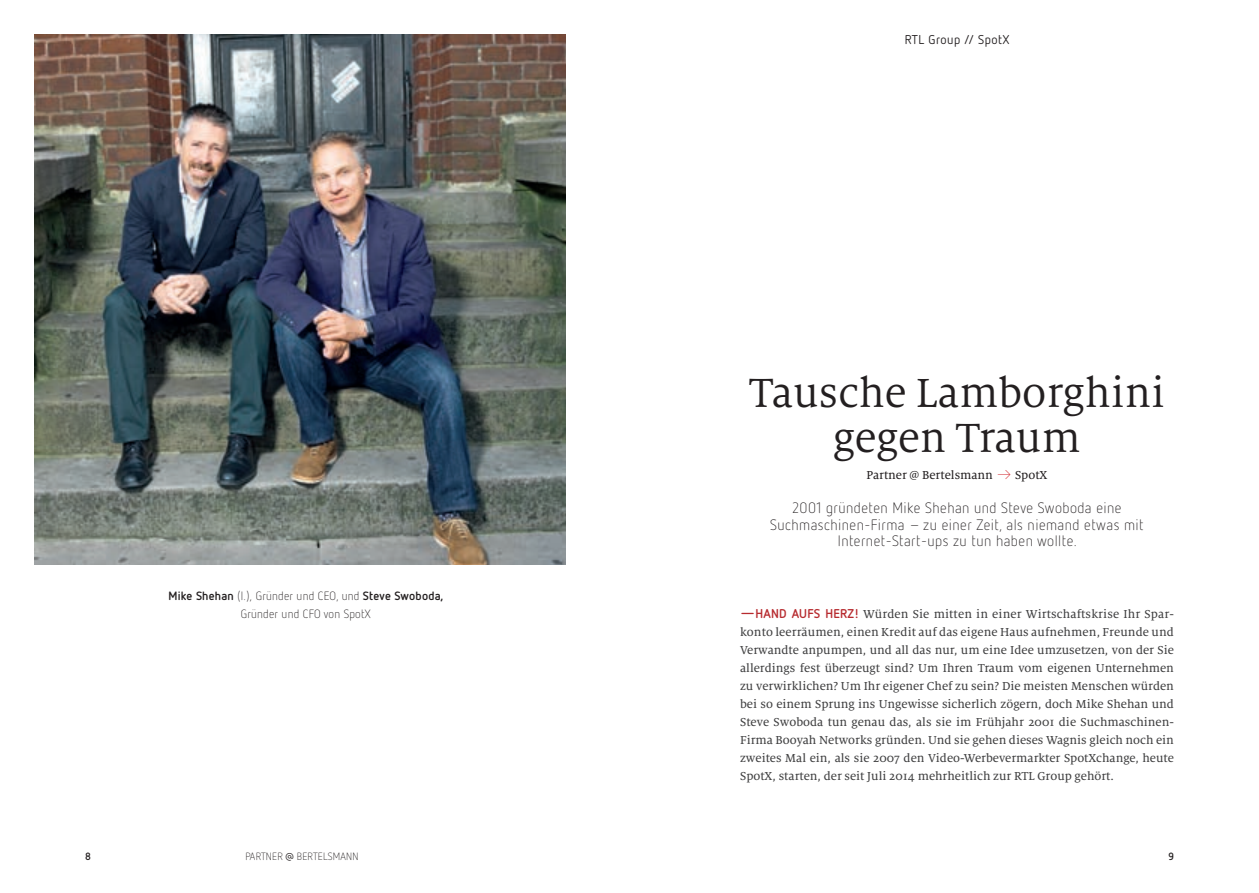
<style>
.page{position:relative;width:1259px;height:893px;background:#fff}
.page>*{position:absolute;margin:0;border:0;box-sizing:border-box;transform-origin:0 0}
.Head{font:45px/45px "Milo Serif OT";color:#231f20;text-align:center}
.Vorspann_Netto_10_11{font:300 15px/16.5px "Netto OT";letter-spacing:.03em;color:#231f20;text-align:center}
.Lauftext_Einzug{font:12.75px/18px "Milo Serif OT Text";color:#3e3e3f;text-align:justify}
.t1{font:12.75px "Milo Serif OT Text";color:#231f20}
.t2{font:12.75px "Netto OT";letter-spacing:.04em;color:#231f20}
.BU_standard{font:300 12px/18px "Netto OT";letter-spacing:.02em;color:#231f20;text-align:center}
.t3{font:300 10.5px "Netto OT";letter-spacing:.02em;color:#231f20}
.t4{font:700 10.5px "Netto OT";color:#231f20}
.s1{font-weight:700}
.s2{font-family:"Netto OT";font-weight:300;color:#d1232a}
.s3{font-family:"Netto OT";font-weight:700;color:#b72b2f}
.s4{font-family:"Antipasto";font-weight:400}
</style>
<div class="page">
<img style="left:34px;top:34px;width:532px;height:530px">
<p class="t2" style="left:904px;top:32px;width:106px">RTL Group // SpotX</p>
<p class="BU_standard" style="left:168px;top:587px;width:276px"><span class="s1">Mike Shehan</span> (l.), Gründer und CEO, und <span class="s1">Steve Swoboda,<br></span>Gründer und CFO von SpotX</p>
<p class="Head" style="left:749px;top:372px;width:418px">Tausche Lamborghini gegen Traum</p>
<p class="t1" style="left:866px;top:468px;width:182px">Partner @ Bertelsmann <span class="s2">→</span> SpotX</p>
<p class="Vorspann_Netto_10_11" style="left:770px;top:500px;width:375px">2001 gründeten Mike Shehan und Steve Swoboda eine<br>Suchmaschinen-Firma – zu einer Zeit, als niemand etwas mit<br>Internet-Start-ups zu tun haben wollte.</p>
<p class="Lauftext_Einzug" style="left:740px;top:605px;width:435px"><span class="s3">—HAND AUFS HERZ!</span> Würden Sie mitten in einer Wirtschaftskrise Ihr Spar&shy;konto leerräumen, einen Kredit auf das eigene Haus aufnehmen, Freunde und Verwandte anpumpen, und all das nur, um eine Idee umzusetzen, von der Sie allerdings fest überzeugt sind? Um Ihren Traum vom eigenen Unternehmen zu verwirklichen? Um Ihr eigener Chef zu sein? Die meisten Menschen würden bei so einem Sprung ins Ungewisse sicherlich zögern, doch Mike Shehan und Steve Swoboda tun genau das, als sie im Frühjahr 2001 die Suchmaschinen-Firma Booyah Networks gründen. Und sie gehen dieses Wagnis gleich noch ein zweites Mal ein, als sie 2007 den Video-Werbevermarkter SpotXchange, heute SpotX, starten, der seit Juli 2014 mehrheitlich zur RTL Group gehört.</p>
<p class="t4" style="left:85px;top:850px;width:7px">8</p>
<p class="t3" style="left:245px;top:850px;width:115px">PARTNER <span class="s4">@</span> BERTELSMANN</p>
<p class="t4" style="left:1168px;top:850px;width:7px">9</p>
</div>
